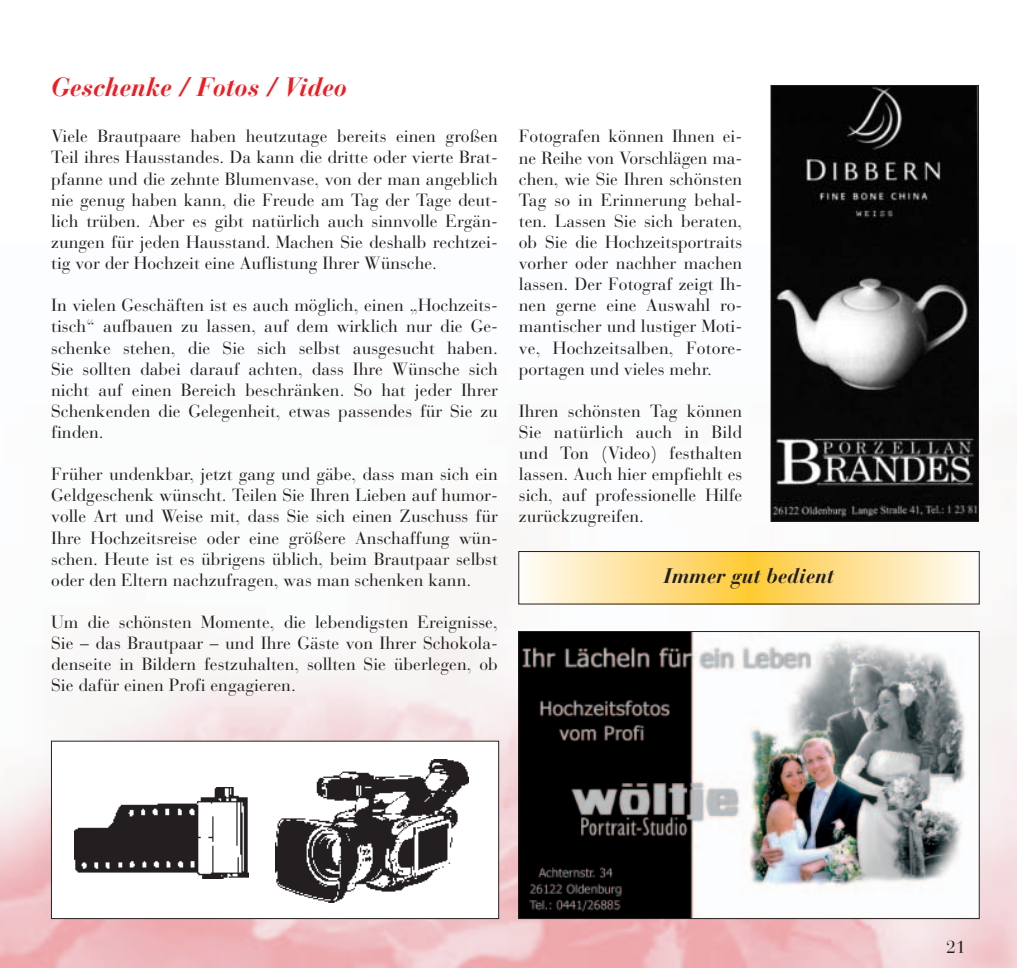
<style>
.page{position:relative;width:1017px;height:968px;background:#fff}
.page>*{position:absolute;margin:0;border:0;box-sizing:border-box;transform-origin:0 0}
.t1{font:italic 700 26.25px "Bauer Bodoni";color:#ee1d23}
.t2{font:italic 700 21px "Bauer Bodoni";color:#231f20}
.t3{font:17.5px/21.2px "Bauer Bodoni";color:#231f20;text-align:justify}
</style>
<div class="page">
<img style="left:0;top:243px;width:1017px;height:724px">
<div style="left:51px;top:741px;width:448px;height:177px;background:#fff"></div>
<img style="left:276px;top:759px;width:193px;height:143px">
<div style="left:703px;top:551px;width:92px;height:53px;background:#fed461"></div>
<div style="left:707px;top:551px;width:84px;height:53px;background:#fed35d"></div>
<div style="left:711px;top:551px;width:76px;height:53px;background:#fed259"></div>
<div style="left:715px;top:551px;width:68px;height:53px;background:#fed154"></div>
<div style="left:719px;top:551px;width:60px;height:53px;background:#fed050"></div>
<div style="left:722px;top:551px;width:54px;height:53px;background:#fed04c"></div>
<div style="left:725px;top:551px;width:48px;height:53px;background:#fecf48"></div>
<div style="left:731px;top:551px;width:36px;height:53px;background:#ffcf44"></div>
<div style="left:733px;top:551px;width:32px;height:53px;background:#fece40"></div>
<div style="left:737px;top:551px;width:24px;height:53px;background:#fecd3c"></div>
<div style="left:741px;top:551px;width:16px;height:53px;background:#fecd38"></div>
<div style="left:745px;top:551px;width:8px;height:53px;background:#fecc33"></div>
<hr style="left:748px;top:551px;width:2px;height:53px;background:#fecb2f">
<div style="left:518px;top:551px;width:462px;height:53px;border:1px solid #231f20"></div>
<img style="left:520px;top:633px;width:458px;height:283px">
<div style="left:518px;top:631px;width:462px;height:287px;border:1px solid #231f20"></div>
<img style="left:74px;top:787px;width:174px;height:91px">
<img style="left:773px;top:87px;width:204px;height:433px">
<div style="left:771px;top:85px;width:208px;height:437px;border:1px solid #231f20"></div>
<h1 class="t1" style="left:51px;top:77px;width:297px">Geschenke / Fotos / Video</h1>
<p class="t3" style="left:51px;top:128px;width:448px">Viele Brautpaare haben heutzutage bereits einen großen Teil ihres Hausstandes. Da kann die dritte oder vierte Brat&shy;pfanne und die zehnte Blumenvase, von der man angeblich nie genug haben kann, die Freude am Tag der Tage deut&shy;lich trüben. Aber es gibt natürlich auch sinnvolle Ergän&shy;zungen für jeden Hausstand. Machen Sie deshalb rechtzei&shy;tig vor der Hochzeit eine Auflistung Ihrer Wünsche.</p>
<p class="t3" style="left:51px;top:296px;width:448px">In vielen Geschäften ist es auch möglich, einen „Hochzeits&shy;tisch“ aufbauen zu lassen, auf dem wirklich nur die Ge&shy;schenke stehen, die Sie sich selbst ausgesucht haben.<br>Sie sollten dabei darauf achten, dass Ihre Wünsche sich nicht auf einen Bereich beschränken. So hat jeder Ihrer Schenkenden die Gelegenheit, etwas passendes für Sie zu finden.</p>
<p class="t3" style="left:51px;top:465px;width:448px">Früher undenkbar, jetzt gang und gäbe, dass man sich ein Geldgeschenk wünscht. Teilen Sie Ihren Lieben auf humor&shy;volle Art und Weise mit, dass Sie sich einen Zuschuss für Ihre Hochzeitsreise oder eine größere Anschaffung wün&shy;schen. Heute ist es übrigens üblich, beim Brautpaar selbst oder den Eltern nachzufragen, was man schenken kann.</p>
<p class="t3" style="left:51px;top:613px;width:448px">Um die schönsten Momente, die lebendigsten Ereignisse, Sie – das Brautpaar – und Ihre Gäste von Ihrer Schokola&shy;denseite in Bildern festzuhalten, sollten Sie überlegen, ob Sie dafür einen Profi engagieren.</p>
<p class="t3" style="left:519px;top:128px;width:225px">Fotografen können Ihnen ei&shy;ne Reihe von Vorschlägen ma&shy;chen, wie Sie Ihren schönsten Tag so in Erinnerung behal&shy;ten. Lassen Sie sich beraten, ob Sie die Hochzeitsportraits vorher oder nachher machen lassen. Der Fotograf zeigt Ih&shy;nen gerne eine Auswahl ro&shy;mantischer und lustiger Moti&shy;ve, Hochzeitsalben, Fotore&shy;portagen und vieles mehr.</p>
<p class="t3" style="left:519px;top:402px;width:225px">Ihren schönsten Tag können Sie natürlich auch in Bild und Ton (Video) festhalten lassen. Auch hier empfiehlt es sich, auf professionelle Hilfe zurückzugreifen.</p>
<p class="t2" style="left:664px;top:567px;width:172px">Immer gut bedient</p>
<p class="t3" style="left:946px;top:938px;width:21px">21</p>
</div>
